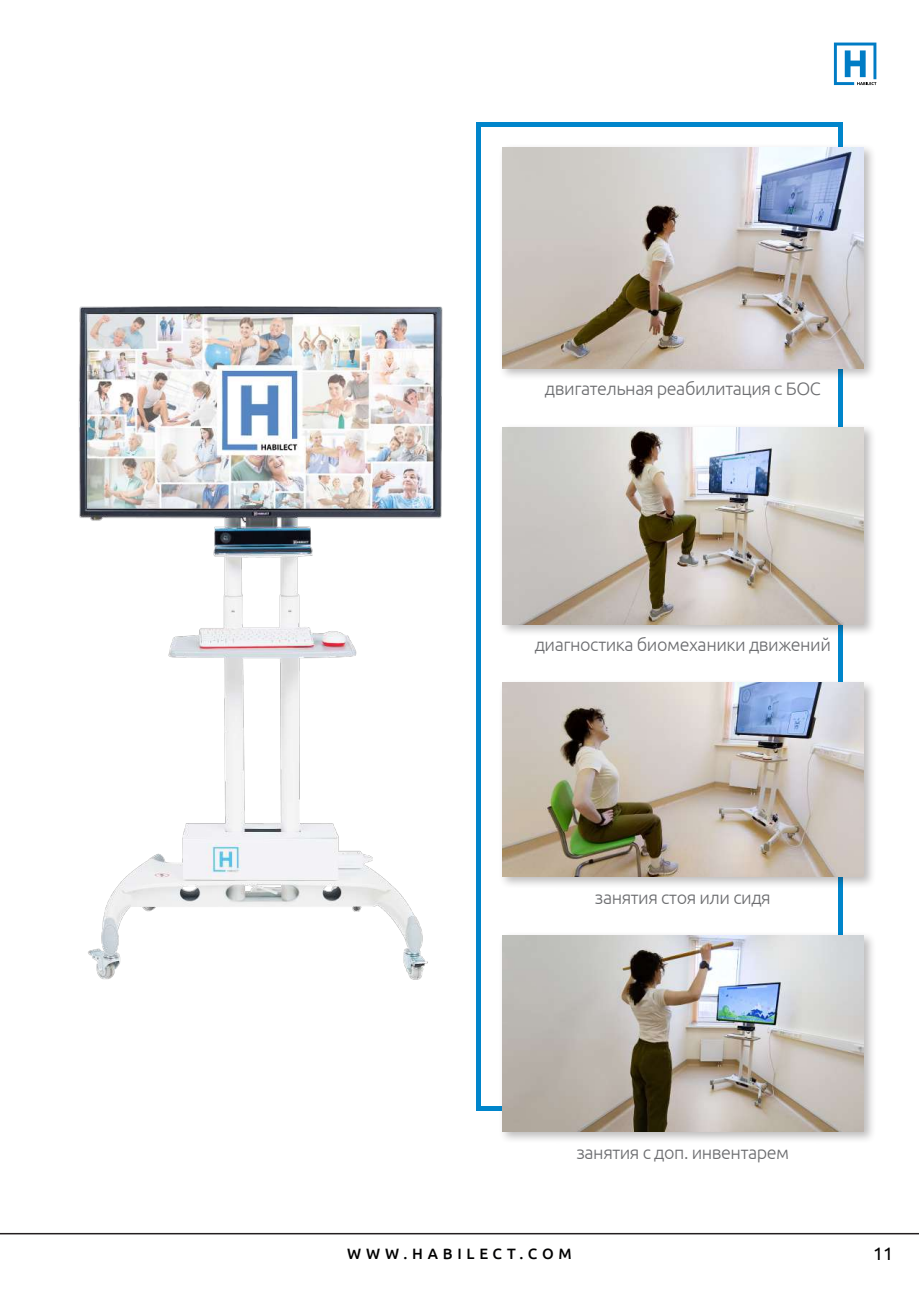
<style>
.page{position:relative;width:919px;height:1289px;background:#fff}
.page>*{position:absolute;margin:0;border:0;box-sizing:border-box;transform-origin:0 0}
.t1{font:300 18px "Ubuntu";letter-spacing:-.025em;color:#6c6d70}
.t2{font:18px "Ubuntu";color:#000001}
.t3{font:500 15px "Ubuntu";letter-spacing:.32em;color:#000001}
</style>
<div class="page">
<hr style="left:476px;top:1106px;width:366px;height:4px;background:#0085cb">
<hr style="left:838px;top:122px;width:4px;height:988px;background:#0085cb">
<div style="left:498px;top:931px;width:378px;height:213px;background:#231f20;opacity:.3"></div>
<img style="left:502px;top:935px;width:361px;height:196px">
<div style="left:498px;top:143px;width:378px;height:238px;background:#231f20;opacity:.3"></div>
<img style="left:502px;top:147px;width:361px;height:221px">
<div style="left:498px;top:679px;width:378px;height:210px;background:#231f20;opacity:.3"></div>
<img style="left:554px;top:683px;width:309px;height:193px">
<div style="left:498px;top:423px;width:378px;height:213px;background:#231f20;opacity:.3"></div>
<img style="left:554px;top:427px;width:309px;height:197px">
<hr style="left:0;top:1232px;width:918px;height:2px;background:#231f20">
<svg style="left:833px;top:43px;width:43px;height:42px"></svg>
<img style="left:78px;top:209px;width:476px;height:834px">
<hr style="left:476px;top:122px;width:366px;height:4px;background:#0085cb">
<hr style="left:476px;top:122px;width:4px;height:988px;background:#0085cb">
<p class="t1" style="left:545px;top:378px;width:277px">двигательная реабилитация с БОС</p>
<p class="t1" style="left:534px;top:633px;width:298px">диагностика биомеханики движений</p>
<p class="t1" style="left:594px;top:886px;width:177px">занятия стоя или сидя</p>
<p class="t1" style="left:576px;top:1141px;width:214px">занятия с доп. инвентарем</p>
<p class="t3" style="left:347px;top:1244px;width:226px">WWW.HABILECT.COM</p>
<p class="t2" style="left:873px;top:1242px;width:22px">11</p>
</div>
